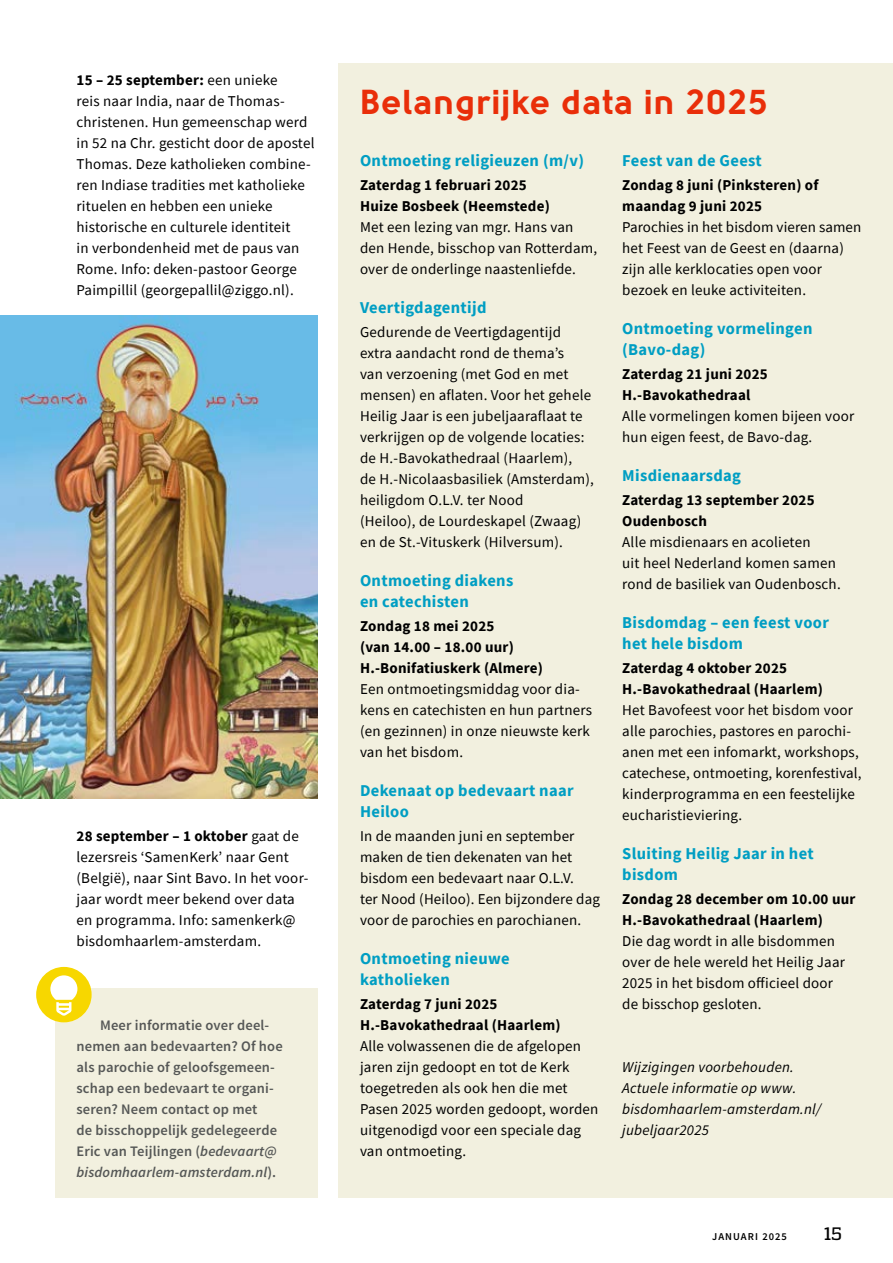
<style>
.page{position:relative;width:893px;height:1263px;background:#fff}
.page>*{position:absolute;margin:0;border:0;box-sizing:border-box;transform-origin:0 0}
.t1{font:900 34.5px "Solomon";letter-spacing:.03em;color:#e92e09}
.t2{font:500 18px "Quadon";color:#000}
.t3{font:700 16.5px/21px "Source Sans Pro";letter-spacing:.02em;color:#009ec3}
.t4{font:15px/21px "Source Sans Pro";letter-spacing:.015em;color:#000}
.t5{font:700 15px/21px "Source Sans Pro";letter-spacing:.015em;color:#000}
.t6{font:italic 15px/21px "Source Sans Pro";letter-spacing:.015em;color:#000}
.t7{font:600 14.55px/21px "Source Sans Pro";letter-spacing:.01em;color:#555756}
.t8{font:600 10.5px "Source Sans Pro";letter-spacing:.1em;color:#000}
.s1{font-weight:700}
.s2{font-style:italic}
</style>
<div class="page">
<div style="left:339px;top:64px;width:554px;height:1134px;background:#f2f0df"></div>
<div style="left:55px;top:988px;width:262px;height:210px;background:#f2f0df"></div>
<img style="left:0;top:316px;width:318px;height:483px">
<div style="left:36px;top:967px;width:56px;height:55px;background:#f7d700;border-radius:50%"></div>
<svg style="left:50px;top:975px;width:27px;height:41px"></svg>
<p class="t4" style="left:77px;top:69px;width:239px"><span class="s1">15 – 25 september:</span> een unieke<br>reis naar India, naar de Thomas&shy;christenen. Hun gemeenschap werd in 52 na Chr. gesticht door de apostel Thomas. Deze katholieken combine&shy;ren Indiase tradities met katholieke rituelen en hebben een unieke historische en culturele identiteit<br>in verbondenheid met de paus van Rome. Info: deken-pastoor George Paimpillil (georgepallil@ziggo.nl).</p>
<p class="t4" style="left:77px;top:825px;width:233px"><span class="s1">28 september – 1 oktober</span> gaat de lezersreis ‘SamenKerk’ naar Gent (België), naar Sint Bavo. In het voor&shy;jaar wordt meer bekend over data en programma. Info: samenkerk@ bisdomhaarlem-amsterdam.</p>
<p class="t7" style="left:77px;top:1015px;width:208px;text-indent:24px">Meer informatie over deel&shy;nemen aan bedevaarten? Of hoe als parochie of geloofsgemeen&shy;schap een bedevaart te organi&shy;seren? Neem contact op met<br>de bisschoppelijk gedelegeerde<br>Eric van Teijlingen (<span class="s2">bedevaart@ bisdomhaarlem-amsterdam.nl</span>).</p>
<h1 class="t1" style="left:360px;top:81px;width:410px">Belangrijke data in 2025</h1>
<p class="t3" style="left:360px;top:150px;width:225px">Ontmoeting religieuzen (m/v)</p>
<p class="t5" style="left:360px;top:174px;width:191px">Zaterdag 1 februari 2025<br>Huize Bosbeek (Heemstede)</p>
<p class="t4" style="left:360px;top:216px;width:239px">Met een lezing van mgr. Hans van den Hende, bisschop van Rotterdam, over de onderlinge naastenliefde.</p>
<p class="t3" style="left:360px;top:297px;width:128px">Veertigdagentijd</p>
<p class="t4" style="left:360px;top:321px;width:235px">Gedurende de Veertigdagentijd extra aandacht rond de thema’s<br>van verzoening (met God en met mensen) en aflaten. Voor het gehele Heilig Jaar is een jubeljaaraflaat te verkrijgen op de volgende locaties: de H.-Bavokathedraal (Haarlem),<br>de H.-Nicolaasbasiliek (Amsterdam), heiligdom O.L.V. ter Nood<br>(Heiloo), de Lourdeskapel (Zwaag) en de St.-Vituskerk (Hilversum).</p>
<p class="t3" style="left:360px;top:570px;width:155px">Ontmoeting diakens en catechisten</p>
<p class="t5" style="left:360px;top:615px;width:185px">Zondag 18 mei 2025<br>(van 14.00 – 18.00 uur)<br>H.-Bonifatiuskerk (Almere)</p>
<p class="t4" style="left:360px;top:678px;width:234px">Een ontmoetingsmiddag voor dia&shy;kens en catechisten en hun partners (en gezinnen) in onze nieuwste kerk van het bisdom.</p>
<p class="t3" style="left:360px;top:780px;width:215px">Dekenaat op bedevaart naar<br>Heiloo</p>
<p class="t4" style="left:360px;top:825px;width:241px">In de maanden juni en september maken de tien dekenaten van het bisdom een bedevaart naar O.L.V.<br>ter Nood (Heiloo). Een bijzondere dag voor de parochies en parochianen.</p>
<p class="t3" style="left:360px;top:948px;width:151px">Ontmoeting nieuwe katholieken</p>
<p class="t5" style="left:360px;top:993px;width:202px">Zaterdag 7 juni 2025<br>H.-Bavokathedraal (Haarlem)</p>
<p class="t4" style="left:360px;top:1035px;width:240px">Alle volwassenen die de afgelopen jaren zijn gedoopt en tot de Kerk toegetreden als ook hen die met<br>Pasen 2025 worden gedoopt, worden uitgenodigd voor een speciale dag van ontmoeting.</p>
<p class="t3" style="left:622px;top:150px;width:141px">Feest van de Geest</p>
<p class="t5" style="left:622px;top:174px;width:198px">Zondag 8 juni (Pinksteren) of maandag 9 juni 2025</p>
<p class="t4" style="left:622px;top:216px;width:240px">Parochies in het bisdom vieren samen het Feest van de Geest en (daarna) zijn alle kerklocaties open voor bezoek en leuke activiteiten.</p>
<p class="t3" style="left:622px;top:318px;width:192px">Ontmoeting vormelingen (Bavo-dag)</p>
<p class="t5" style="left:622px;top:363px;width:147px">Zaterdag 21 juni 2025<br>H.-Bavokathedraal</p>
<p class="t4" style="left:622px;top:405px;width:234px">Alle vormelingen komen bijeen voor hun eigen feest, de Bavo-dag.</p>
<p class="t3" style="left:622px;top:465px;width:120px">Misdienaarsdag</p>
<p class="t5" style="left:622px;top:489px;width:194px">Zaterdag 13 september 2025<br>Oudenbosch</p>
<p class="t4" style="left:622px;top:531px;width:220px">Alle misdienaars en acolieten<br>uit heel Nederland komen samen rond de basiliek van Oudenbosch.</p>
<p class="t3" style="left:622px;top:612px;width:208px">Bisdomdag – een feest voor het hele bisdom</p>
<p class="t5" style="left:622px;top:657px;width:202px">Zaterdag 4 oktober 2025<br>H.-Bavokathedraal (Haarlem)</p>
<p class="t4" style="left:622px;top:699px;width:241px">Het Bavofeest voor het bisdom voor alle parochies, pastores en parochi&shy;anen met een infomarkt, workshops, catechese, ontmoeting, korenfestival, kinderprogramma en een feestelijke eucharistieviering.</p>
<p class="t3" style="left:622px;top:843px;width:193px">Sluiting Heilig Jaar in het bisdom</p>
<p class="t5" style="left:622px;top:888px;width:235px">Zondag 28 december om 10.00 uur<br>H.-Bavokathedraal (Haarlem)</p>
<p class="t4" style="left:622px;top:930px;width:224px">Die dag wordt in alle bisdommen over de hele wereld het Heilig Jaar<br>2025 in het bisdom officieel door de bisschop gesloten.</p>
<p class="t6" style="left:622px;top:1056px;width:201px">Wijzigingen voorbehouden.<br>Actuele informatie op www. bisdomhaarlem-amsterdam.nl/ jubeljaar2025</p>
<p class="t8" style="left:712px;top:1230px;width:76px">JANUARI 2025</p>
<p class="t2" style="left:824px;top:1223px;width:19px">15</p>
</div>
